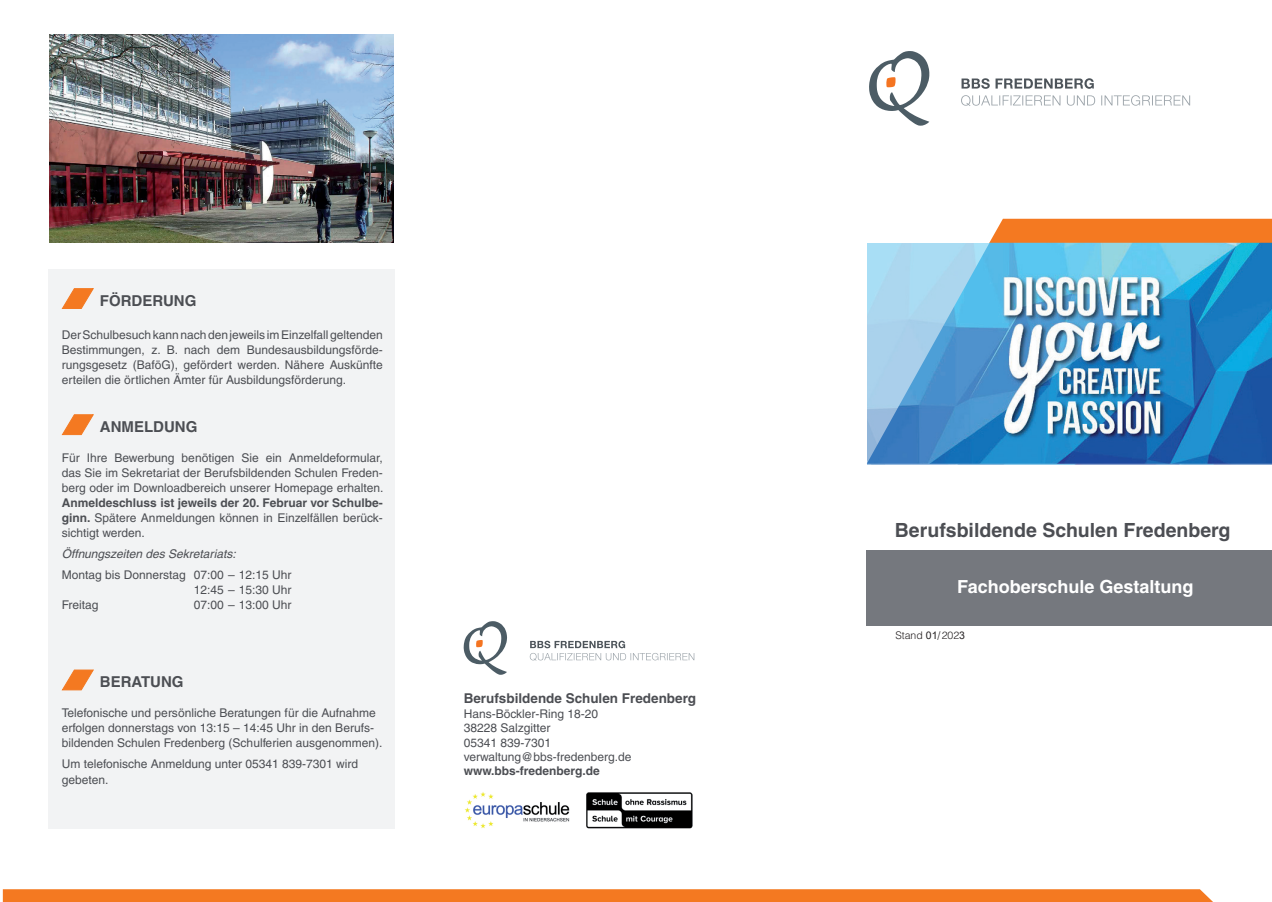
<style>
.page{position:relative;width:1272px;height:902px;background:#fff}
.page>*{position:absolute;margin:0;border:0;box-sizing:border-box;transform-origin:0 0}
.t1{font:700 19.5px "Helvetica";color:#4c4e53}
.t2{font:700 18px "Helvetica";color:#fff}
.t3{font:700 15px "Helvetica";color:#4c4e53}
.t4{font:700 13.5px "Helvetica";color:#4c4e53}
.t5{font:12px/15px "Helvetica";color:#4c4e53}
.t6{font:italic 12px "Helvetica";color:#4c4e53}
.t7{font:700 12px "Helvetica";color:#4c4e53}
.t8{font:300 10.5px "Helvetica";color:#231f20}
.s1{font-weight:700}
.s2{font-family:"Arial";font-weight:400}
</style>
<div class="page">
<svg style="left:961px;top:95px;width:229px;height:11px"></svg>
<svg style="left:961px;top:78px;width:132px;height:11px"></svg>
<svg style="left:869px;top:51px;width:60px;height:75px"></svg>
<img style="left:465px;top:792px;width:105px;height:36px">
<div style="left:989px;top:219px;width:282px;height:24px;background:#f47921"></div>
<div style="left:866px;top:549px;width:405px;height:76px;background:#75787e"></div>
<svg style="left:530px;top:640px;width:164px;height:20px"></svg>
<svg style="left:463px;top:621px;width:44px;height:53px"></svg>
<svg style="left:3px;top:889px;width:1209px;height:12px;background:#f47c26"></svg>
<div style="left:48px;top:269px;width:347px;height:559px;background:#f2f3f4"></div>
<svg style="left:61px;top:288px;width:33px;height:21px"></svg>
<svg style="left:61px;top:414px;width:33px;height:21px"></svg>
<svg style="left:62px;top:669px;width:32px;height:21px"></svg>
<img style="left:867px;top:243px;width:404px;height:220px">
<img style="left:586px;top:792px;width:106px;height:36px">
<img style="left:49px;top:34px;width:344px;height:208px">
<p class="t3" style="left:100px;top:292px;width:98px">FÖRDERUNG</p>
<p class="t5" style="left:62px;top:327px;width:323px;text-align:justify">Der Schulbesuch kann nach den jeweils im Einzelfall geltenden Bestimmungen, z. B. nach dem Bundesausbildungsförde&shy;rungsgesetz (BaföG), gefördert werden. Nähere Auskünfte erteilen die örtlichen Ämter für Ausbildungsförderung.</p>
<p class="t3" style="left:100px;top:418px;width:99px">ANMELDUNG</p>
<p class="t5" style="left:62px;top:450px;width:323px;text-align:justify">Für Ihre Bewerbung benötigen Sie ein Anmeldeformular, das Sie im Sekretariat der Berufsbildenden Schulen Freden&shy;berg oder im Downloadbereich unserer Homepage erhalten.</p>
<p class="t5" style="left:62px;top:495px;width:323px;text-align:justify"><span class="s1">Anmeldeschluss ist jeweils der 20. Februar vor Schulbe&shy;ginn.</span> Spätere Anmeldungen können in Einzelfällen berück&shy;sichtigt werden.</p>
<p class="t6" style="left:62px;top:547px;width:175px">Öffnungszeiten des Sekretariats:</p>
<p class="t5" style="left:62px;top:567px;width:231px">Montag bis Donnerstag 07:00 – 12:15 Uhr</p>
<p class="t5" style="left:194px;top:582px;width:99px">12:45 – 15:30 Uhr</p>
<p class="t5" style="left:62px;top:597px;width:38px">Freitag</p>
<p class="t5" style="left:194px;top:597px;width:99px">07:00 – 13:00 Uhr</p>
<p class="t3" style="left:100px;top:673px;width:85px">BERATUNG</p>
<p class="t5" style="left:62px;top:705px;width:322px">Telefonische und persönliche Beratungen für die Aufnahme erfolgen donnerstags von 13:15 – 14:45 Uhr in den Berufs&shy;bildenden Schulen Fredenberg (Schulferien ausgenommen).</p>
<p class="t5" style="left:62px;top:756px;width:298px">Um telefonische Anmeldung unter 05341 839-7301 wird gebeten.</p>
<p class="t4" style="left:463px;top:690px;width:234px">Berufsbildende Schulen Fredenberg</p>
<p class="t5" style="left:463px;top:706px;width:169px;line-height:14.4px">Hans-Böckler-Ring 18-20<br>38228 Salzgitter<br>05341 839-7301 verwaltung@bbs-fredenberg.de</p>
<p class="t7" style="left:463px;top:763px;width:138px">www.bbs-fredenberg.de</p>
<h1 class="t1" style="left:894px;top:518px;width:337px">Berufsbildende Schulen Fredenberg</h1>
<h2 class="t2" style="left:957px;top:575px;width:238px">Fachoberschule Gestaltung</h2>
<p class="t8" style="left:895px;top:628px;width:71px">Stand <span class="s2">01</span>/ 202<span class="s2">3</span></p>
</div>
